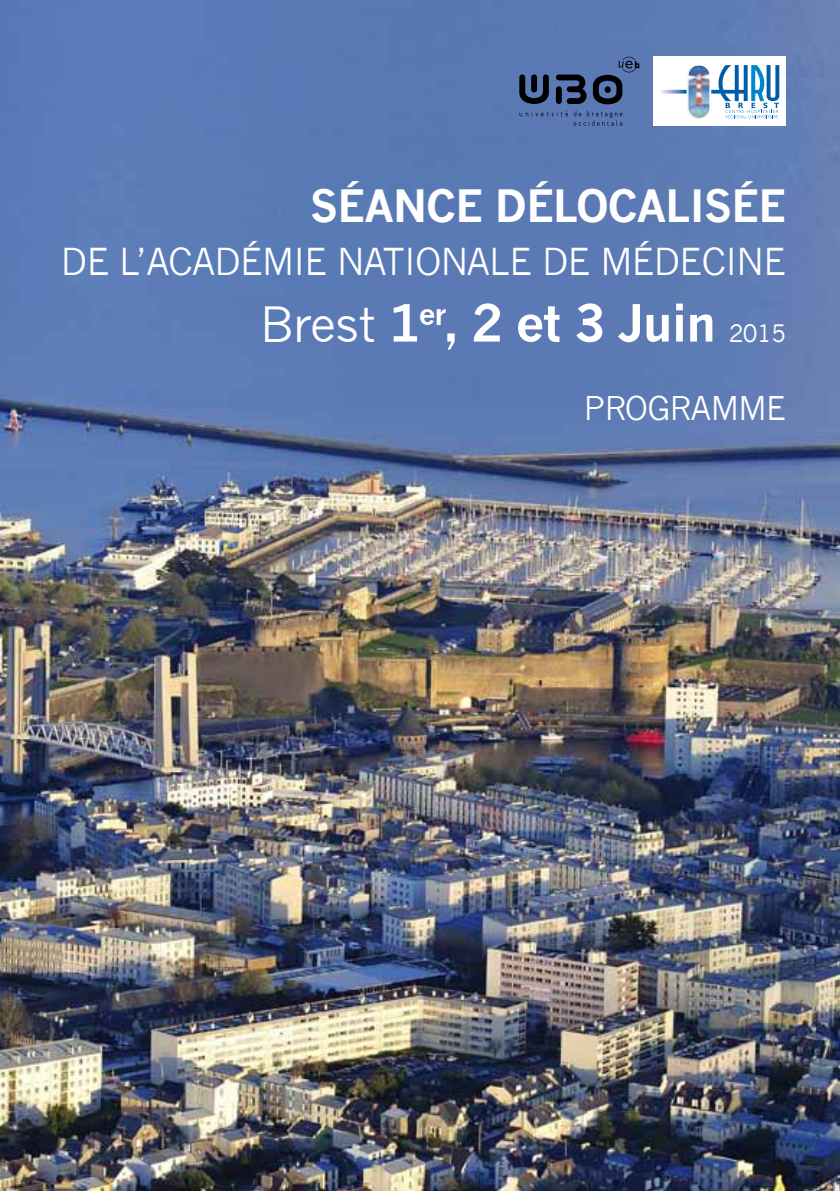
<style>
.page{position:relative;width:840px;height:1191px;background:#fff}
.page>*{position:absolute;margin:0;border:0;box-sizing:border-box;transform-origin:0 0}
.t1{font:700 50.2px "News Gothic";color:#fff}
.t2{font:700 43.6px "News Gothic";letter-spacing:-.02em;color:#fff}
.t3{font:36.2px "News Gothic";letter-spacing:-.02em;color:#fff}
.t4{font:32px "News Gothic";letter-spacing:-.02em;color:#fff}
.s1{font-weight:400;font-size:47.4px}
.s2{font-weight:400;font-size:23.4px}
</style>
<div class="page">
<img style="left:0;top:0;width:839px;height:1191px">
<div style="left:653px;top:57px;width:132px;height:69px;background:#fff"></div>
<svg style="left:661px;top:90px;width:18px;height:4px"></svg>
<img style="left:679px;top:67px;width:29px;height:52px">
<div style="left:687px;top:65px;width:23px;height:53px;border:1px solid #fff;border-radius:10px"></div>
<svg style="left:711px;top:65px;width:67px;height:53px"></svg>
<svg style="left:519px;top:57px;width:120px;height:69px;background:#475f8f"></svg>
<p class="t2" style="left:310px;top:179px;width:477px">SÉANCE DÉLOCALISÉE</p>
<p class="t3" style="left:61px;top:241px;width:726px">DE L’ACADÉMIE NATIONALE DE M ÉDECIN E</p>
<h1 class="t1" style="left:260px;top:292px;width:527px"><span class="s1">BREST</span> 1<sup>ER</sup>, 2 ET 3 JUIN <span class="s2">2015</span></h1>
<p class="t4" style="left:583px;top:390px;width:204px">PROGRAMME</p>
</div>
